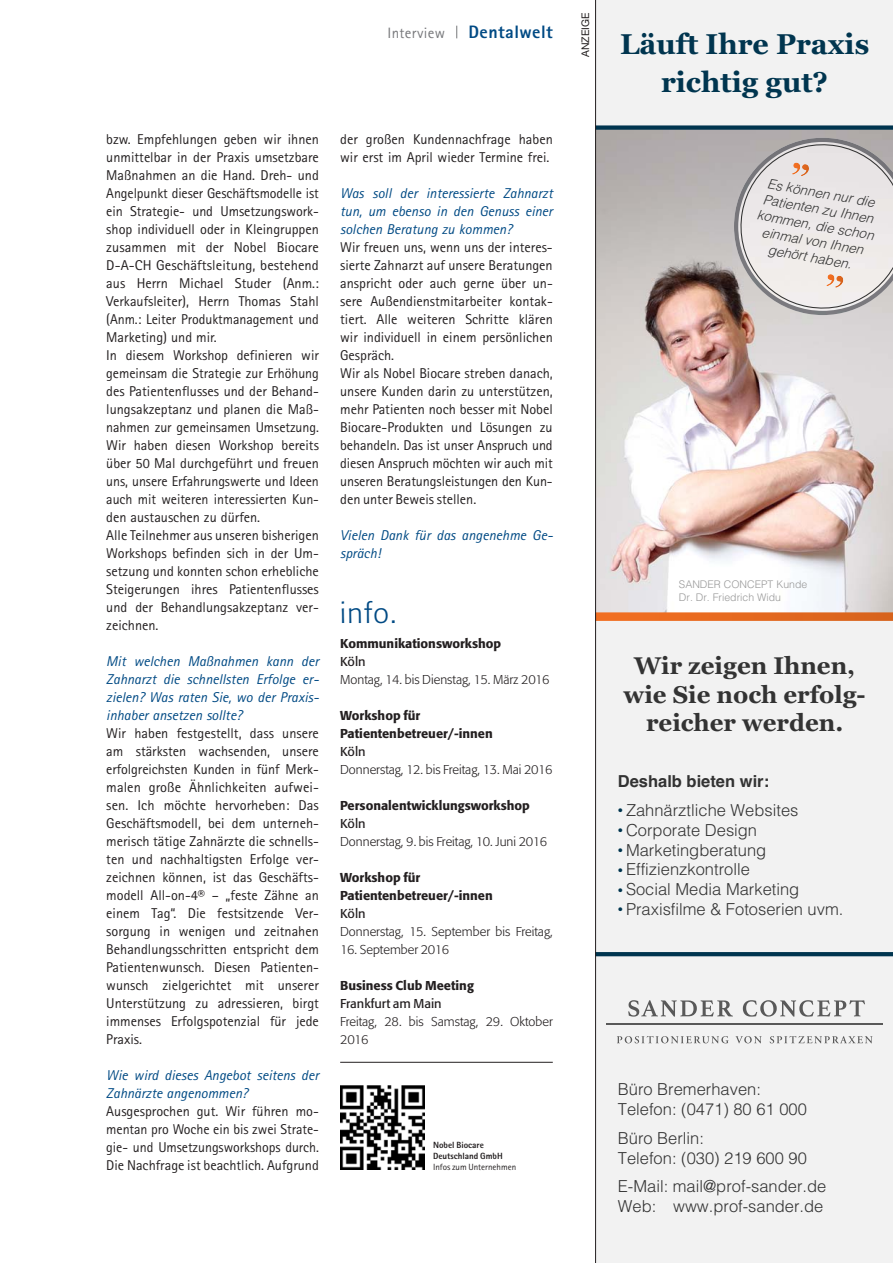
<style>
.page{position:relative;width:893px;height:1263px;background:#fff}
.page>*{position:absolute;margin:0;border:0;box-sizing:border-box;transform-origin:0 0}
.t1{font:28.5px/37.8px "Georgia Bold+T42";color:#00354f;text-align:center}
.t2{font:300 28.5px "Formata";color:#004a84}
.t3{font:24px/28.8px "Georgia Bold+T42";color:#333;text-align:center}
.t4{font:800 18px "Rotis Sans Serif";letter-spacing:.025em;color:#004a84}
.t5{font:16.5px/19.8px "Helvetica Light+T42";color:#333}
.t6{font:16.5px "Helvetica Bold+T42";color:#333}
.t7{font:15px "Rotis Sans Serif";letter-spacing:.025em;color:#77787b}
.t8{font:14.25px/18px "Rotis Sans Serif";color:#231f20}
.t9{font:italic 14.25px/18px "Rotis Sans Serif";color:#004a84;text-align:justify}
.t10{font:13.5px/16.2px "Helvetica Light Oblique+T42";color:#333;text-align:center}
.t11{font:300 12.75px/18px "Formata";color:#231f20}
.t12{font:500 12.75px/18px "Formata";color:#231f20}
.t13{font:12.75px "Formata";color:#231f20}
.t14{font:10.5px/12.6px "Helvetica Light+T42";color:#999}
.t15{font:10.5px "Helvetica Neue";color:#231f20}
.t16{font:800 9px/10.8px "Rotis Sans Serif";color:#231f20}
.t17{font:9px "Rotis Sans Serif";color:#231f20}
.s1{font-size:10.5px;color:#00354f}
</style>
<div class="page">
<svg style="left:456px;top:26px;width:1px;height:12px"></svg>
<div style="left:595px;top:0;width:298px;height:1263px;background:#f2f2f2"></div>
<img style="left:596px;top:130px;width:297px;height:482px">
<svg style="left:596px;top:952px;width:297px;height:4px"></svg>
<svg style="left:596px;top:612px;width:297px;height:9px;fill:#e66b20"></svg>
<div style="left:595px;top:125px;width:298px;height:5px;background:#00354f"></div>
<svg style="left:734px;top:138px;width:159px;height:177px"></svg>
<svg style="left:617px;top:1036px;width:111px;height:7px"></svg>
<svg style="left:735px;top:1036px;width:27px;height:7px"></svg>
<svg style="left:770px;top:1036px;width:102px;height:7px"></svg>
<hr style="left:606px;top:1024px;width:277px;height:1px;background:#595959">
<svg style="left:628px;top:1000px;width:105px;height:16px"></svg>
<svg style="left:743px;top:1000px;width:122px;height:16px"></svg>
<hr style="left:595px;top:0;width:1px;height:1263px;background:#231f20">
<img style="left:340px;top:1086px;width:84px;height:84px">
<hr style="left:340px;top:1062px;width:213px;height:1px;background:#231f20">
<p class="t7" style="left:387px;top:28px;width:59px">Interview</p>
<p class="t4" style="left:468px;top:26px;width:86px">Dentalwelt</p>
<p class="t15" style="left:582px;top:57px;width:46px;rotate:-90deg">ANZEIGE</p>
<p class="t8" style="left:106px;top:132px;width:214px">bzw. Empfehlungen geben wir ihnen unmittelbar in der Praxis umsetzbare Maßnahmen an die Hand. Dreh- und Angelpunkt dieser Geschäftsmodelle ist ein Strategie- und Umsetzungswork&shy;shop individuell oder in Kleingruppen zusammen mit der Nobel Biocare D-A-CH Geschäftsleitung, bestehend aus Herrn Michael Studer (Anm.:<br>Verkaufsleiter), Herrn Thomas Stahl (Anm.: Leiter Produktmanagement und Marketing) und mir.<br>In diesem Workshop definieren wir gemeinsam die Strategie zur Erhöhung des Patientenflusses und der Behand&shy;lungsakzeptanz und planen die Maß&shy;nahmen zur gemeinsamen Umsetzung.<br>Wir haben diesen Workshop bereits über 50 Mal durchgeführt und freuen uns, unsere Erfahrungswerte und Ideen auch mit weiteren interessierten Kun&shy;den austauschen zu dürfen.<br>Alle Teilnehmer aus unseren bisherigen Workshops befinden sich in der Um&shy;setzung und konnten schon erhebliche Steigerungen ihres Patientenflusses und der Behandlungsakzeptanz ver&shy;zeichnen.</p>
<p class="t9" style="left:106px;top:653px;width:214px">Mit welchen Maßnahmen kann der Zahnarzt die schnellsten Erfolge er&shy;zielen? Was raten Sie, wo der Praxis&shy;inhaber ansetzen sollte?</p>
<p class="t8" style="left:106px;top:726px;width:214px;text-align:justify">Wir haben festgestellt, dass unsere am stärksten wachsenden, unsere erfolgreichsten Kunden in fünf Merk&shy;malen große Ähnlichkeiten aufwei&shy;sen. Ich möchte hervorheben: Das Geschäftsmodell, bei dem unterneh&shy;merisch tätige Zahnärzte die schnells&shy;ten und nachhaltigsten Erfolge ver&shy;zeichnen können, ist das Geschäfts&shy;modell All-on-4® – „feste Zähne an einem Tag“. Die festsitzende Ver&shy;sorgung in wenigen und zeitnahen Behandlungsschritten entspricht dem Patientenwunsch. Diesen Patienten&shy;wunsch zielgerichtet mit unserer Unterstützung zu adressieren, birgt immenses Erfolgspotenzial für jede Praxis.</p>
<p class="t9" style="left:106px;top:1067px;width:214px">Wie wird dieses Angebot seitens der<br>Zahnärzte angenommen?</p>
<p class="t8" style="left:106px;top:1104px;width:214px;text-align:justify">Ausgesprochen gut. Wir führen mo&shy;mentan pro Woche ein bis zwei Strate&shy;gie- und Umsetzungsworkshops durch.<br>Die Nachfrage ist beachtlich. Aufgrund</p>
<p class="t8" style="left:340px;top:132px;width:214px">der großen Kundennachfrage haben wir erst im April wieder Termine frei.</p>
<p class="t9" style="left:340px;top:185px;width:214px">Was soll der interessierte Zahnarzt tun, um ebenso in den Genuss einer solchen Beratung zu kommen?</p>
<p class="t8" style="left:340px;top:240px;width:214px">Wir freuen uns, wenn uns der interes&shy;sierte Zahnarzt auf unsere Beratungen anspricht oder auch gerne über un&shy;sere Außendienstmitarbeiter kontak&shy;tiert. Alle weiteren Schritte klären wir individuell in einem persönlichen Gespräch.<br>Wir als Nobel Biocare streben danach, unsere Kunden darin zu unterstützen, mehr Patienten noch besser mit Nobel Biocare-Produkten und Lösungen zu behandeln. Das ist unser Anspruch und diesen Anspruch möchten wir auch mit unseren Beratungsleistungen den Kun&shy;den unter Beweis stellen.</p>
<p class="t9" style="left:340px;top:527px;width:214px">Vielen Dank für das angenehme Ge&shy;spräch!</p>
<h1 class="t2" style="left:340px;top:599px;width:58px">info.</h1>
<p class="t12" style="left:340px;top:635px;width:163px">Kommunikationsworkshop</p>
<p class="t13" style="left:340px;top:655px;width:27px">Köln</p>
<p class="t11" style="left:340px;top:671px;width:211px">Montag, 14. bis Dienstag, 15. März 2016</p>
<p class="t12" style="left:340px;top:707px;width:154px">Workshop für<br>Patientenbetreuer/-innen</p>
<p class="t13" style="left:340px;top:745px;width:27px">Köln</p>
<p class="t11" style="left:340px;top:761px;width:214px">Donnerstag, 12. bis Freitag, 13. Mai 2016</p>
<p class="t12" style="left:340px;top:797px;width:191px">Personalentwicklungsworkshop</p>
<p class="t13" style="left:340px;top:817px;width:27px">Köln</p>
<p class="t11" style="left:340px;top:833px;width:208px">Donnerstag, 9. bis Freitag, 10. Juni 2016</p>
<p class="t12" style="left:340px;top:869px;width:154px">Workshop für<br>Patientenbetreuer/-innen</p>
<p class="t13" style="left:340px;top:907px;width:27px">Köln</p>
<p class="t11" style="left:340px;top:923px;width:214px">Donnerstag, 15. September bis Freitag,</p>
<p class="t11" style="left:340px;top:941px;width:110px">16. September 2016</p>
<p class="t12" style="left:340px;top:977px;width:135px">Business Club Meeting</p>
<p class="t13" style="left:340px;top:997px;width:103px">Frankfurt am Main</p>
<p class="t11" style="left:340px;top:1013px;width:214px">Freitag, 28. bis Samstag, 29. Oktober<br>2016</p>
<p class="t16" style="left:433px;top:1140px;width:71px">Nobel Biocare<br>Deutschland GmbH</p>
<p class="t17" style="left:433px;top:1163px;width:85px">Infos zum Unternehmen</p>
<h1 class="t1" style="left:620px;top:28px;width:251px">Läuft Ihre Praxis richtig gut?</h1>
<p class="t10" style="left:764px;top:176px;width:120px;rotate:10deg">Es können nur die<br>Patienten zu Ihnen kommen, die schon einmal von Ihnen gehört haben.</p>
<p class="t14" style="left:679px;top:579px;width:130px">SANDER CONCEPT Kunde<br>Dr. Dr. Friedrich Widu</p>
<h2 class="t3" style="left:624px;top:653px;width:243px">Wir zeigen Ihnen, wie Sie noch erfolg&shy;reicher werden.</h2>
<p class="t6" style="left:618px;top:768px;width:153px">Deshalb bieten wir:</p>
<p class="t5" style="left:618px;top:802px;width:182px"><span class="s1">•</span> Zahnärztliche Websites</p>
<p class="t5" style="left:618px;top:822px;width:141px"><span class="s1">•</span> Corporate Design</p>
<p class="t5" style="left:618px;top:841px;width:150px"><span class="s1">•</span> Marketingberatung</p>
<p class="t5" style="left:618px;top:861px;width:133px"><span class="s1">•</span> Effizienzkontrolle</p>
<p class="t5" style="left:618px;top:881px;width:183px"><span class="s1">•</span> Social Media Marketing</p>
<p class="t5" style="left:618px;top:901px;width:227px"><span class="s1">•</span> Praxisfilme &amp; Fotoserien uvm.</p>
<p class="t5" style="left:618px;top:1081px;width:190px">Büro Bremerhaven:<br>Telefon: (0471) 80 61 000</p>
<p class="t5" style="left:618px;top:1130px;width:190px">Büro Berlin:<br>Telefon: (030) 219 600 90</p>
<p class="t5" style="left:618px;top:1178px;width:210px">E-Mail: mail@prof-sander.de<br>Web: www.prof-sander.de</p>
</div>
